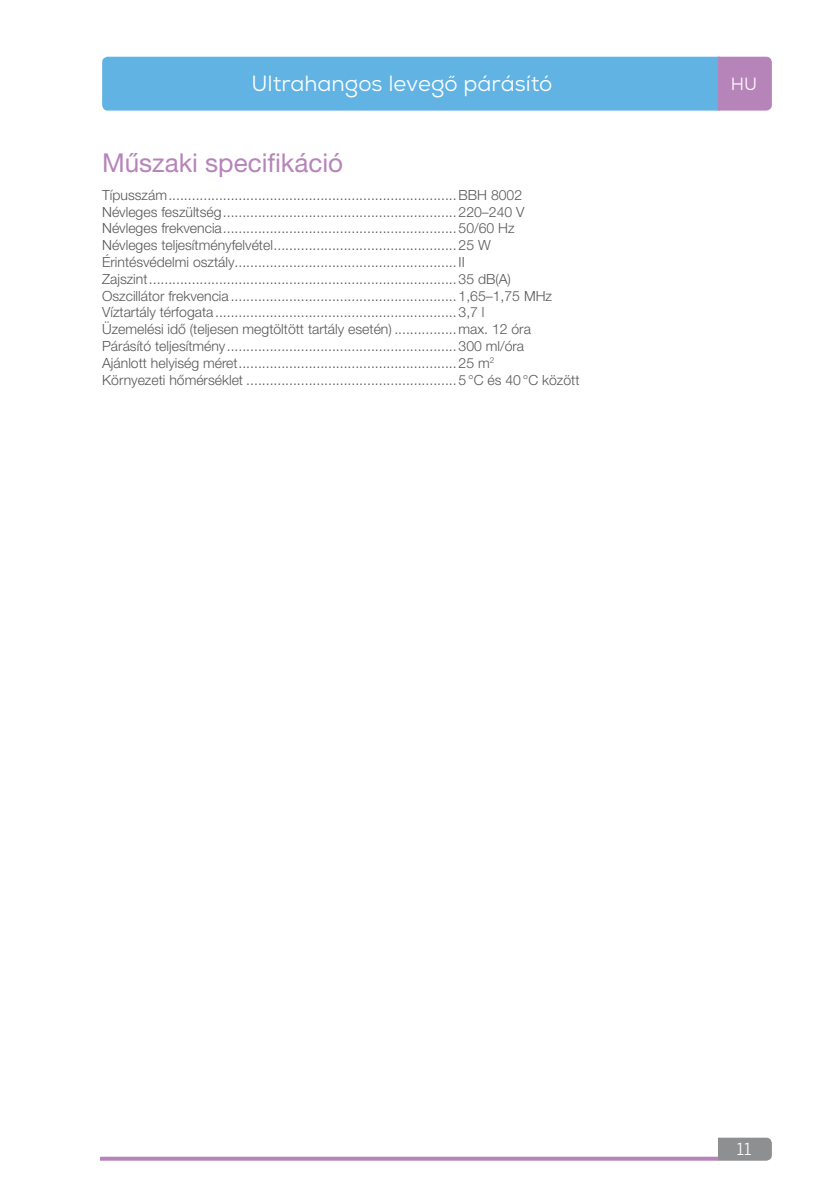
<style>
.page{position:relative;width:840px;height:1191px;background:#fff}
.page>*{position:absolute;margin:0;border:0;box-sizing:border-box;transform-origin:0 0}
.t1{font:26px "Helvetica Neue LT Pro";color:#b684b9}
.t2{font:22px "Nexa";color:#fff}
.t3{font:17.6px "Nexa";color:#fff}
.t4{font:300 14px "Helvetica Neue LT Pro";color:#575756}
</style>
<div class="page">
<svg style="left:102px;top:57px;width:669px;height:54px;background:#68b0e0"></svg>
<svg style="left:100px;top:1156px;width:617px;height:4px;background:#c39ac5"></svg>
<svg style="left:717px;top:1137px;width:54px;height:23px"></svg>
<h2 class="t2" style="left:251px;top:70px;width:302px">Ultrahangos levegő párásító</h2>
<p class="t3" style="left:730px;top:73px;width:28px">HU</p>
<h1 class="t1" style="left:102px;top:147px;width:242px">Műszaki specifikáció</h1>
<p class="t4" style="left:102px;top:186px;width:70px">Típusszám...........................................................................</p>
<p class="t4" style="left:458px;top:186px;width:65px">BBH 8002</p>
<p class="t4" style="left:102px;top:203px;width:125px">Névleges feszültség.............................................................</p>
<p class="t4" style="left:458px;top:203px;width:67px">220–240 V</p>
<p class="t4" style="left:102px;top:220px;width:125px">Névleges frekvencia.............................................................</p>
<p class="t4" style="left:458px;top:220px;width:58px">50/60 Hz</p>
<p class="t4" style="left:102px;top:237px;width:176px">Névleges teljesítményfelvétel................................................</p>
<p class="t4" style="left:458px;top:237px;width:34px">25 W</p>
<p class="t4" style="left:102px;top:253px;width:138px">Érintésvédelmi osztály..........................................................</p>
<p class="t4" style="left:458px;top:253px;width:8px">II</p>
<p class="t4" style="left:102px;top:270px;width:51px">Zajszint................................................................................</p>
<p class="t4" style="left:458px;top:270px;width:54px">35 dB(A)</p>
<p class="t4" style="left:102px;top:287px;width:132px">Oszcillátor frekvencia...........................................................</p>
<p class="t4" style="left:458px;top:287px;width:95px">1,65–1,75 MHz</p>
<p class="t4" style="left:102px;top:304px;width:117px">Víztartály térfogata...............................................................</p>
<p class="t4" style="left:458px;top:304px;width:27px">3,7 l</p>
<p class="t4" style="left:102px;top:321px;width:295px">Üzemelési idő (teljesen megtöltött tartály esetén).................</p>
<p class="t4" style="left:458px;top:321px;width:74px">max. 12 óra</p>
<p class="t4" style="left:102px;top:337px;width:128px">Párásító teljesítmény............................................................</p>
<p class="t4" style="left:458px;top:337px;width:67px">300 ml/óra</p>
<p class="t4" style="left:102px;top:354px;width:141px">Ajánlott helyiség méret.........................................................</p>
<p class="t4" style="left:458px;top:354px;width:37px">25 m<sup>2</sup></p>
<p class="t4" style="left:102px;top:371px;width:146px">Környezeti hőmérséklet.......................................................</p>
<p class="t4" style="left:458px;top:371px;width:122px">5°C és 40°C között</p>
<p class="t3" style="left:736px;top:1138px;width:16px">11</p>
</div>
